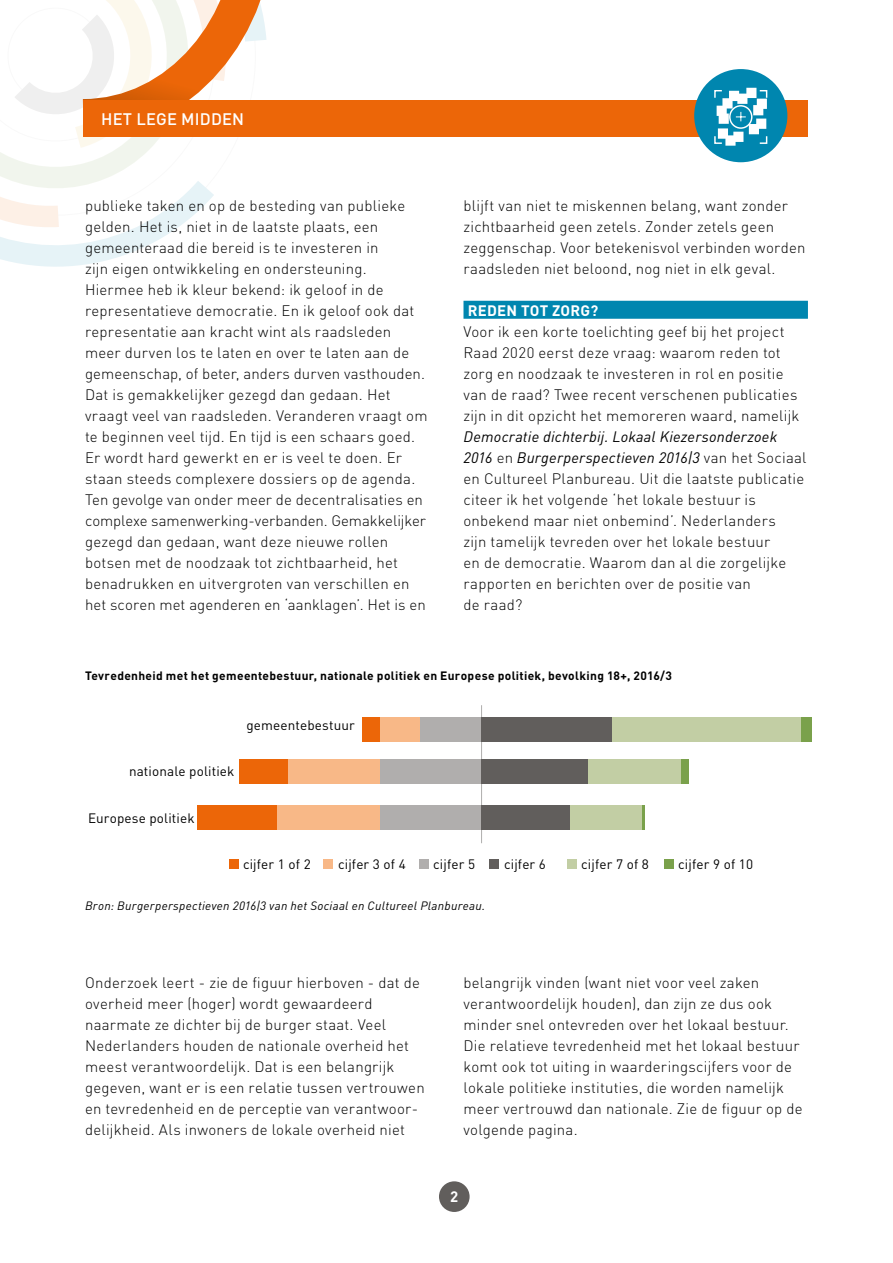
<style>
.page{position:relative;width:893px;height:1263px;background:#fff}
.page>*{position:absolute;margin:0;border:0;box-sizing:border-box;transform-origin:0 0}
.t1{font:500 16.5px "DIN";letter-spacing:.01em;color:#fff}
.t2{font:300 15px/21px "DIN";letter-spacing:.015em;color:#000}
.t3{font:700 15px "DIN";letter-spacing:.015em;color:#fff}
.t4{font:13.5px "DIN";letter-spacing:.01em;color:#000}
.t5{font:700 12px "DIN";letter-spacing:.025em;color:#000}
.t6{font:italic 12px "DIN";letter-spacing:.025em;color:#000}
.s1{font-weight:400;font-style:italic}
</style>
<div class="page">
<svg style="left:0;top:0;width:293px;height:267px"></svg>
<div style="left:83px;top:100px;width:725px;height:36px;background:#ec6608"></div>
<div style="left:439px;top:1181px;width:31px;height:31px;background:#615e5c;border-radius:50%"></div>
<div style="left:463px;top:301px;width:345px;height:18px;background:#0086af"></div>
<div style="left:694px;top:69px;width:93px;height:93px;background:#0086af;border-radius:50%"></div>
<svg style="left:714px;top:88px;width:54px;height:58px"></svg>
<hr style="left:481px;top:705px;width:1px;height:138px;background:#b0aead">
<div style="left:362px;top:717px;width:18px;height:24px;background:#ec6608"></div>
<div style="left:380px;top:717px;width:41px;height:24px;background:#f8b887"></div>
<div style="left:420px;top:717px;width:62px;height:24px;background:#b0aead"></div>
<div style="left:482px;top:717px;width:130px;height:24px;background:#615e5c"></div>
<div style="left:612px;top:717px;width:189px;height:24px;background:#c2cea4"></div>
<div style="left:801px;top:717px;width:10px;height:24px;background:#7aa14b"></div>
<div style="left:239px;top:760px;width:49px;height:24px;background:#ec6608"></div>
<div style="left:288px;top:760px;width:92px;height:24px;background:#f8b887"></div>
<div style="left:380px;top:760px;width:102px;height:24px;background:#b0aead"></div>
<div style="left:482px;top:760px;width:107px;height:24px;background:#615e5c"></div>
<div style="left:588px;top:760px;width:94px;height:24px;background:#c2cea4"></div>
<div style="left:681px;top:760px;width:8px;height:24px;background:#7aa14b"></div>
<div style="left:197px;top:805px;width:80px;height:25px;background:#ec6608"></div>
<div style="left:277px;top:805px;width:104px;height:25px;background:#f8b887"></div>
<div style="left:380px;top:805px;width:102px;height:25px;background:#b0aead"></div>
<div style="left:482px;top:805px;width:88px;height:25px;background:#615e5c"></div>
<div style="left:570px;top:805px;width:73px;height:25px;background:#c2cea4"></div>
<hr style="left:642px;top:805px;width:3px;height:25px;background:#7aa14b">
<div style="left:229px;top:859px;width:9px;height:10px;background:#ec6608"></div>
<div style="left:324px;top:859px;width:9px;height:9px;background:#f8b887"></div>
<div style="left:419px;top:859px;width:10px;height:9px;background:#b0aead"></div>
<div style="left:490px;top:859px;width:9px;height:9px;background:#615e5c"></div>
<div style="left:567px;top:859px;width:10px;height:9px;background:#c2cea4"></div>
<div style="left:664px;top:859px;width:10px;height:9px;background:#7aa14b"></div>
<p class="t1" style="left:101px;top:108px;width:145px">HET LEGE MIDDEN</p>
<p class="t2" style="left:85px;top:194px;width:344px">publieke taken en op de besteding van publieke gelden. Het is, niet in de laatste plaats, een gemeenteraad die bereid is te investeren in<br>zijn eigen ontwikkeling en ondersteuning.<br>Hiermee heb ik kleur bekend: ik geloof in de representatieve democratie. En ik geloof ook dat representatie aan kracht wint als raadsleden meer durven los te laten en over te laten aan de gemeenschap, of beter, anders durven vasthouden.<br>Dat is gemakkelijker gezegd dan gedaan. Het vraagt veel van raadsleden. Veranderen vraagt om te beginnen veel tijd. En tijd is een schaars goed.<br>Er wordt hard gewerkt en er is veel te doen. Er staan steeds complexere dossiers op de agenda.<br>Ten gevolge van onder meer de decentralisaties en complexe samenwerking-verbanden. Gemakkelijker gezegd dan gedaan, want deze nieuwe rollen botsen met de noodzaak tot zichtbaarheid, het benadrukken en uitvergroten van verschillen en het scoren met agenderen en ‘aanklagen’. Het is en</p>
<p class="t2" style="left:463px;top:194px;width:343px">blijft van niet te miskennen belang, want zonder zichtbaarheid geen zetels. Zonder zetels geen zeggenschap. Voor betekenisvol verbinden worden raadsleden niet beloond, nog niet in elk geval.</p>
<p class="t3" style="left:468px;top:300px;width:132px">REDEN TOT ZORG?</p>
<p class="t2" style="left:463px;top:320px;width:337px">Voor ik een korte toelichting geef bij het project Raad 2020 eerst deze vraag: waarom reden tot zorg en noodzaak te investeren in rol en positie van de raad? Twee recent verschenen publicaties zijn in dit opzicht het memoreren waard, namelijk</p>
<p class="t2" style="left:463px;top:425px;width:344px"><span class="s1">Democratie dichterbij. Lokaal Kiezersonderzoek 2016</span> en <span class="s1">Burgerperspectieven 2016|3</span> van het Sociaal en Cultureel Planbureau. Uit die laatste publicatie citeer ik het volgende ‘het lokale bestuur is onbekend maar niet onbemind’. Nederlanders<br>zijn tamelijk tevreden over het lokale bestuur<br>en de democratie. Waarom dan al die zorgelijke rapporten en berichten over de positie van<br>de raad?</p>
<p class="t5" style="left:85px;top:667px;width:588px">Tevredenheid met het gemeentebestuur, nationale politiek en Europese politiek, bevolking 18+, 2016/3</p>
<p class="t4" style="left:246px;top:717px;width:110px">gemeentebestuur</p>
<p class="t4" style="left:129px;top:763px;width:107px">nationale politiek</p>
<p class="t4" style="left:88px;top:810px;width:108px">Europese politiek</p>
<p class="t4" style="left:243px;top:856px;width:69px">cijfer 1 of 2</p>
<p class="t4" style="left:338px;top:856px;width:69px">cijfer 3 of 4</p>
<p class="t4" style="left:433px;top:856px;width:43px">cijfer 5</p>
<p class="t4" style="left:504px;top:856px;width:43px">cijfer 6</p>
<p class="t4" style="left:581px;top:856px;width:69px">cijfer 7 of 8</p>
<p class="t4" style="left:678px;top:856px;width:76px">cijfer 9 of 10</p>
<p class="t6" style="left:85px;top:898px;width:402px">Bron: Burgerperspectieven 2016|3 van het Sociaal en Cultureel Planbureau.</p>
<p class="t2" style="left:85px;top:971px;width:341px">Onderzoek leert - zie de figuur hierboven - dat de overheid meer (hoger) wordt gewaardeerd naarmate ze dichter bij de burger staat. Veel Nederlanders houden de nationale overheid het meest verantwoordelijk. Dat is een belangrijk gegeven, want er is een relatie tussen vertrouwen en tevredenheid en de perceptie van verantwoor&shy;delijkheid. Als inwoners de lokale overheid niet</p>
<p class="t2" style="left:463px;top:971px;width:340px">belangrijk vinden (want niet voor veel zaken verantwoordelijk houden), dan zijn ze dus ook minder snel ontevreden over het lokaal bestuur.<br>Die relatieve tevredenheid met het lokaal bestuur komt ook tot uiting in waarderingscijfers voor de lokale politieke instituties, die worden namelijk meer vertrouwd dan nationale. Zie de figuur op de volgende pagina.</p>
<p class="t3" style="left:450px;top:1186px;width:10px">2</p>
</div>
